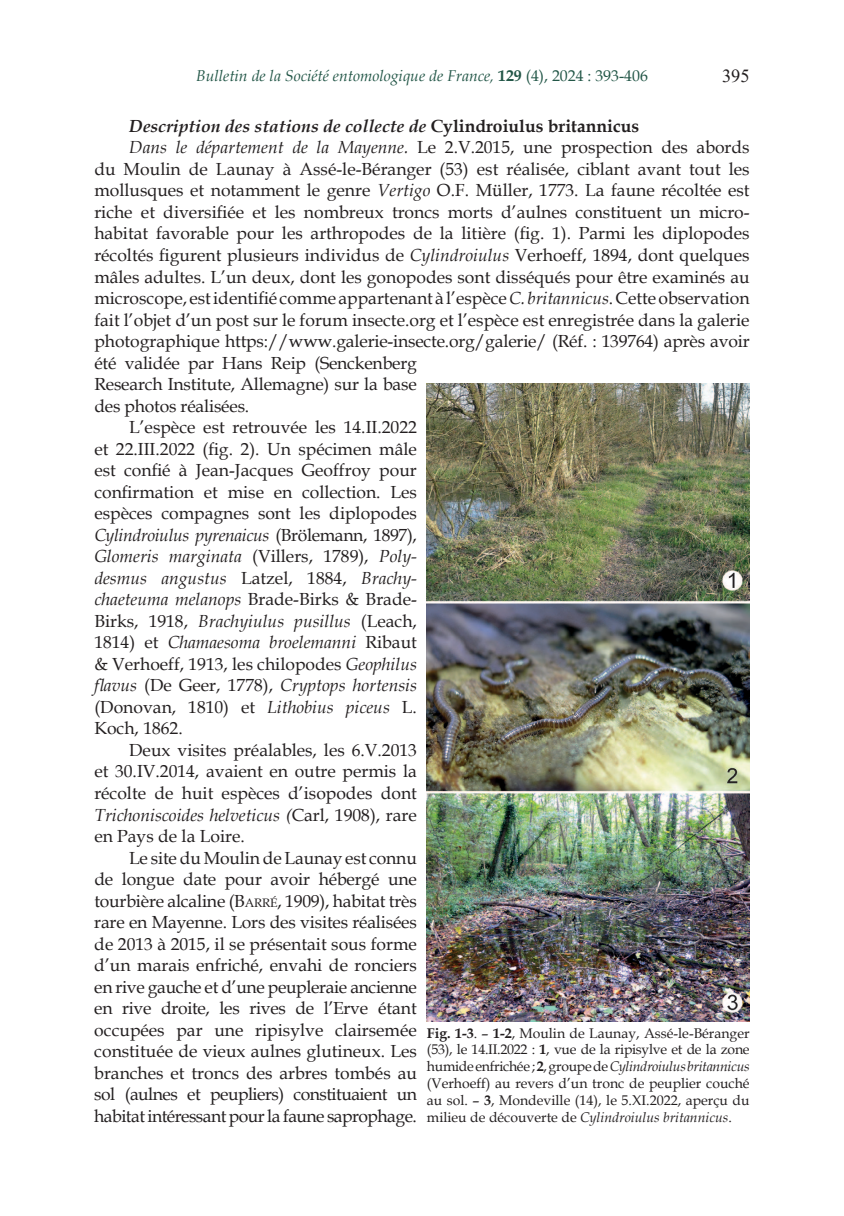
<style>
.page{position:relative;width:844px;height:1216px;background:#fff}
.page>*{position:absolute;margin:0;border:0;box-sizing:border-box;transform-origin:0 0}
.t1{font:18.38px "Times New Roman";color:#231f20}
.t2{font:17.5px "Book Antiqua";color:#231f20}
.t3{font:italic 17.5px "Book Antiqua";color:#231f20}
.t4{font:17.5px "Book Antiqua";letter-spacing:-.03em;color:#231f20}
.t5{font:17.5px "Book Antiqua";letter-spacing:-.02em;color:#231f20}
.t6{font:italic 700 17.5px "Book Antiqua";color:#231f20}
.t7{font:italic 17.5px "Book Antiqua";letter-spacing:-.02em;color:#231f20}
.t8{font:italic 15.75px "Book Antiqua";color:#225647}
.t9{font:14px/16.8px "Book Antiqua";color:#231f20;text-align:justify}
.s1{font-weight:700;font-style:normal}
.s2{font-style:normal}
.s3{font-style:italic}
.s4{font-style:inherit}
.s5{font-size:12.25px}
.s6{font-weight:700}
</style>
<div class="page">
<img style="left:426px;top:384px;width:323px;height:637px">
<p class="t8" style="left:196px;top:65px;width:453px">Bulletin de la Société entomologique de France, <span class="s1">129</span> <span class="s2">(4), 2024 : 393-406</span></p>
<p class="t1" style="left:721px;top:63px;width:29px">395</p>
<p class="t6" style="left:129px;top:114px;width:511px">Description des stations de collecte de <span class="s2">Cylindroiulus britannicus</span></p>
<p class="t2" style="left:129px;top:135px;width:622px"><span class="s3">Dans le département de la Mayenne.</span> Le 2.V.2015, une prospection des abords</p>
<p class="t2" style="left:94px;top:157px;width:656px">du Moulin de Launay à Assé-le-Béranger (53) est réalisée, ciblant avant tout les</p>
<p class="t2" style="left:94px;top:178px;width:656px">mollusques et notamment le genre <span class="s3">Vertigo</span> O.F. Müller, 1773. La faune récoltée est</p>
<p class="t2" style="left:94px;top:200px;width:656px">riche et diversifiée et les nombreux troncs morts d’aulnes constituent un micro-</p>
<p class="t2" style="left:94px;top:221px;width:656px">habitat favorable pour les arthropodes de la litière (fig. 1). Parmi les diplopodes</p>
<p class="t2" style="left:94px;top:243px;width:656px">récoltés figurent plusieurs individus de <span class="s3">Cylindroiulus</span> Verhoeff, 1894, dont quelques</p>
<p class="t2" style="left:94px;top:264px;width:656px">mâles adultes. L’un deux, dont les gonopodes sont disséqués pour être examinés au</p>
<p class="t2" style="left:94px;top:286px;width:656px">microscope, est identifié comme appartenant à l’espèce <span class="s3">C. britannicus</span>. Cette observation</p>
<p class="t2" style="left:94px;top:307px;width:656px">fait l’objet d’un post sur le forum insecte.org et l’espèce est enregistrée dans la galerie</p>
<p class="t2" style="left:94px;top:329px;width:656px">photographique https://www.galerie-insecte.org/galerie/ (Réf. : 139764) après avoir</p>
<p class="t2" style="left:94px;top:350px;width:324px">été validée par Hans Reip (Senckenberg</p>
<p class="t2" style="left:94px;top:372px;width:324px">Research Institute, Allemagne) sur la base</p>
<p class="t2" style="left:94px;top:393px;width:156px">des photos réalisées.</p>
<p class="t2" style="left:129px;top:415px;width:289px">L’espèce est retrouvée les 14.II.2022</p>
<p class="t2" style="left:94px;top:436px;width:324px">et 22.III.2022 (fig. 2). Un spécimen mâle</p>
<p class="t2" style="left:94px;top:458px;width:324px">est confié à Jean-Jacques Geoffroy pour</p>
<p class="t2" style="left:94px;top:479px;width:324px">confirmation et mise en collection. Les</p>
<p class="t2" style="left:94px;top:501px;width:324px">espèces compagnes sont les diplopodes</p>
<p class="t7" style="left:94px;top:522px;width:324px">Cylindroiulus pyrenaicus <span class="s2">(Brölemann, 1897),</span></p>
<p class="t3" style="left:94px;top:544px;width:324px">Glomeris marginata <span class="s2">(Villers, 1789),</span> Poly-</p>
<p class="t3" style="left:94px;top:565px;width:324px">desmus angustus <span class="s2">Latzel, 1884,</span> Brachy-</p>
<p class="t2" style="left:94px;top:587px;width:324px"><span class="s3">chaeteuma melanops</span> Brade-Birks &amp; Brade-</p>
<p class="t3" style="left:94px;top:608px;width:324px"><span class="s2">Birks, 1918,</span> Brachyiulus pusillus <span class="s2">(Leach,</span></p>
<p class="t3" style="left:94px;top:630px;width:324px"><span class="s2">1814) et</span> Chamaesoma broelemanni <span class="s2">Ribaut</span></p>
<p class="t2" style="left:94px;top:651px;width:324px">&amp; Verhoeff, 1913, les chilopodes <span class="s3">Geophilus</span></p>
<p class="t3" style="left:94px;top:673px;width:324px">flavus <span class="s2">(De Geer, 1778),</span> Cryptops hortensis</p>
<p class="t2" style="left:94px;top:694px;width:324px">(Donovan, 1810) et <span class="s3">Lithobius piceus</span> L.</p>
<p class="t2" style="left:94px;top:716px;width:90px">Koch, 1862.</p>
<p class="t2" style="left:129px;top:737px;width:289px">Deux visites préalables, les 6.V.2013</p>
<p class="t2" style="left:94px;top:759px;width:324px">et 30.IV.2014, avaient en outre permis la</p>
<p class="t2" style="left:94px;top:780px;width:324px">récolte de huit espèces d’isopodes dont</p>
<p class="t3" style="left:94px;top:802px;width:324px">Trichoniscoides helveticus (<span class="s2">Carl, 1908), rare</span></p>
<p class="t2" style="left:94px;top:823px;width:152px">en Pays de la Loire.</p>
<p class="t2" style="left:129px;top:845px;width:289px">Le site du Moulin de Launay est connu</p>
<p class="t2" style="left:94px;top:866px;width:324px">de longue date pour avoir hébergé une</p>
<p class="t2" style="left:94px;top:888px;width:324px">tourbière alcaline (<span class="s4">B</span><span class="s5">ARRÉ</span>, 1909), habitat très</p>
<p class="t2" style="left:94px;top:909px;width:324px">rare en Mayenne. Lors des visites réalisées</p>
<p class="t2" style="left:94px;top:931px;width:324px">de 2013 à 2015, il se présentait sous forme</p>
<p class="t2" style="left:94px;top:952px;width:324px">d’un marais enfriché, envahi de ronciers</p>
<p class="t5" style="left:94px;top:974px;width:324px">en rive gauche et d’une peupleraie ancienne</p>
<p class="t5" style="left:94px;top:995px;width:324px">en rive droite, les rives de l’Erve étant</p>
<p class="t2" style="left:94px;top:1017px;width:324px">occupées par une ripisylve clairsemée</p>
<p class="t2" style="left:94px;top:1038px;width:324px">constituée de vieux aulnes glutineux. Les</p>
<p class="t2" style="left:94px;top:1060px;width:324px">branches et troncs des arbres tombés au</p>
<p class="t4" style="left:94px;top:1081px;width:324px">sol (aulnes et peupliers) constituaient un</p>
<p class="t4" style="left:94px;top:1103px;width:324px">habitat intéressant pour la faune saprophage.</p>
<p class="t9" style="left:427px;top:1024px;width:324px"><span class="s6">Fig. 1-3</span><span class="s4">.</span> – <span class="s6">1-2</span>, Moulin de Launay, Assé-le-Béranger (53), le 14.II.2022 : <span class="s6">1</span>, vue de la ripisylve et de la zone humide enfrichée ; <span class="s6">2</span>, groupe de <span class="s3">Cylindroiulus britannicus </span>(Verhoeff) au revers d’un tronc de peuplier couché au sol. – <span class="s6">3</span>, Mondeville (14), le 5.XI.2022, aperçu du milieu de découverte de <span class="s3">Cylindroiulus britannicus</span>.</p>
</div>
